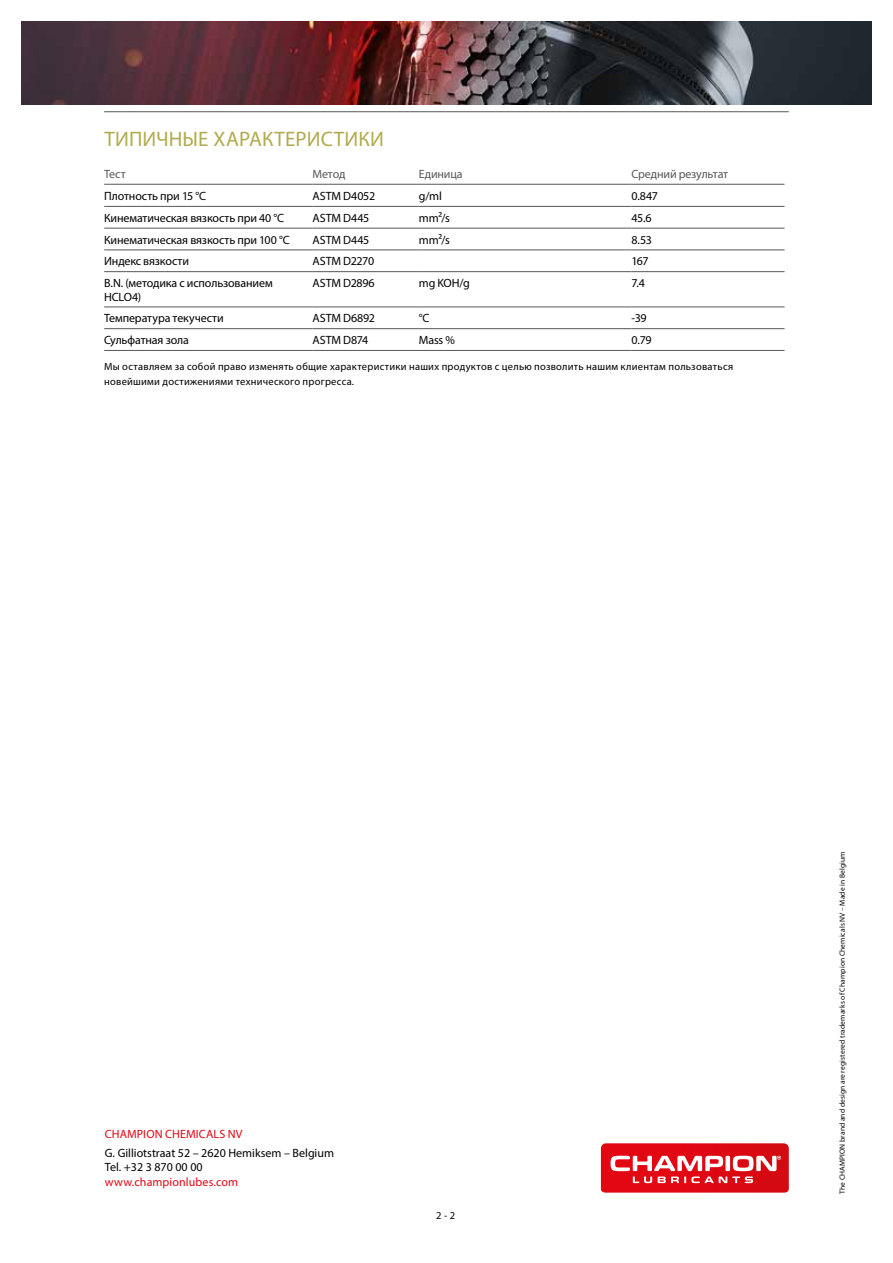
<style>
.page{position:relative;width:893px;height:1263px;background:#fff}
.page>*{position:absolute;margin:0;border:0;box-sizing:border-box;transform-origin:0 0}
.t1{font:21px "Myriad Pro";letter-spacing:.005em;color:#b1ab4f}
.t2{font:12px/14.4px "Myriad Pro";letter-spacing:-.01em;color:#000}
.t3{font:12px "Myriad Pro";letter-spacing:.01em;color:#e30613}
.t4{font:12px "Myriad Pro";letter-spacing:-.015em;color:#575756}
.t5{font:10.5px/15px "Myriad Pro";letter-spacing:.025em;color:#000}
.t6{font:7.5px "Myriad Pro";letter-spacing:.02em;color:#000}
</style>
<div class="page">
<svg style="left:601px;top:1143px;width:188px;height:49px"></svg>
<img style="left:21px;top:21px;width:851px;height:83px">
<hr style="left:104px;top:111px;width:685px;height:1px;background:#575756">
<hr style="left:104px;top:184px;width:209px;height:1px;background:#575756">
<hr style="left:313px;top:184px;width:106px;height:1px;background:#575756">
<hr style="left:419px;top:184px;width:212px;height:1px;background:#575756">
<hr style="left:631px;top:184px;width:153px;height:1px;background:#575756">
<hr style="left:104px;top:206px;width:209px;height:1px;background:#575756">
<hr style="left:313px;top:206px;width:106px;height:1px;background:#575756">
<hr style="left:419px;top:206px;width:212px;height:1px;background:#575756">
<hr style="left:631px;top:206px;width:153px;height:1px;background:#575756">
<hr style="left:104px;top:228px;width:209px;height:1px;background:#575756">
<hr style="left:313px;top:228px;width:106px;height:1px;background:#575756">
<hr style="left:419px;top:228px;width:212px;height:1px;background:#575756">
<hr style="left:631px;top:228px;width:153px;height:1px;background:#575756">
<hr style="left:104px;top:249px;width:209px;height:1px;background:#575756">
<hr style="left:313px;top:249px;width:106px;height:1px;background:#575756">
<hr style="left:419px;top:249px;width:212px;height:1px;background:#575756">
<hr style="left:631px;top:249px;width:153px;height:1px;background:#575756">
<hr style="left:104px;top:271px;width:209px;height:1px;background:#575756">
<hr style="left:313px;top:271px;width:106px;height:1px;background:#575756">
<hr style="left:419px;top:271px;width:212px;height:1px;background:#575756">
<hr style="left:631px;top:271px;width:153px;height:1px;background:#575756">
<hr style="left:104px;top:307px;width:209px;height:1px;background:#575756">
<hr style="left:313px;top:307px;width:106px;height:1px;background:#575756">
<hr style="left:419px;top:307px;width:212px;height:1px;background:#575756">
<hr style="left:631px;top:307px;width:153px;height:1px;background:#575756">
<hr style="left:104px;top:328px;width:209px;height:1px;background:#575756">
<hr style="left:313px;top:328px;width:106px;height:1px;background:#575756">
<hr style="left:419px;top:328px;width:212px;height:1px;background:#575756">
<hr style="left:631px;top:328px;width:153px;height:1px;background:#575756">
<hr style="left:104px;top:350px;width:209px;height:1px;background:#575756">
<hr style="left:313px;top:350px;width:106px;height:1px;background:#575756">
<hr style="left:419px;top:350px;width:212px;height:1px;background:#575756">
<hr style="left:631px;top:350px;width:153px;height:1px;background:#575756">
<h1 class="t1" style="left:104px;top:126px;width:281px">ТИПИЧНЫЕ ХАРАКТЕРИСТИКИ</h1>
<p class="t4" style="left:104px;top:166px;width:23px">Тест</p>
<p class="t4" style="left:313px;top:166px;width:34px">Метод</p>
<p class="t4" style="left:419px;top:166px;width:45px">Единица</p>
<p class="t4" style="left:631px;top:166px;width:98px">Средний результат</p>
<p class="t2" style="left:104px;top:189px;width:103px">Плотность при 15 °C</p>
<p class="t2" style="left:313px;top:189px;width:64px">ASTM D4052</p>
<p class="t2" style="left:419px;top:189px;width:25px">g/ml</p>
<p class="t2" style="left:631px;top:189px;width:28px">0.847</p>
<p class="t2" style="left:104px;top:210px;width:182px">Кинематическая вязкость при 40 °C</p>
<p class="t2" style="left:313px;top:210px;width:58px">ASTM D445</p>
<p class="t2" style="left:419px;top:210px;width:32px">mm²/s</p>
<p class="t2" style="left:631px;top:210px;width:22px">45.6</p>
<p class="t2" style="left:104px;top:232px;width:187px">Кинематическая вязкость при 100 °C</p>
<p class="t2" style="left:313px;top:232px;width:58px">ASTM D445</p>
<p class="t2" style="left:419px;top:232px;width:32px">mm²/s</p>
<p class="t2" style="left:631px;top:232px;width:22px">8.53</p>
<p class="t2" style="left:104px;top:254px;width:86px">Индекс вязкости</p>
<p class="t2" style="left:313px;top:254px;width:63px">ASTM D2270</p>
<p class="t2" style="left:631px;top:254px;width:19px">167</p>
<p class="t2" style="left:104px;top:276px;width:170px;line-height:13.5px">B.N. (методика с использованием<br>HCLO4)</p>
<p class="t2" style="left:313px;top:276px;width:64px">ASTM D2896</p>
<p class="t2" style="left:419px;top:276px;width:52px">mg KOH/g</p>
<p class="t2" style="left:631px;top:276px;width:15px">7.4</p>
<p class="t2" style="left:104px;top:311px;width:121px">Температура текучести</p>
<p class="t2" style="left:313px;top:311px;width:64px">ASTM D6892</p>
<p class="t2" style="left:419px;top:311px;width:12px">°C</p>
<p class="t2" style="left:631px;top:311px;width:17px">-39</p>
<p class="t2" style="left:104px;top:333px;width:86px">Сульфатная зола</p>
<p class="t2" style="left:313px;top:333px;width:57px">ASTM D874</p>
<p class="t2" style="left:419px;top:333px;width:38px">Mass %</p>
<p class="t2" style="left:631px;top:333px;width:22px">0.79</p>
<p class="t5" style="left:104px;top:359px;width:631px">Мы оставляем за собой право изменять общие характеристики наших продуктов с целью позволить нашим клиентам пользоваться новейшими достижениями технического прогресса.</p>
<p class="t3" style="left:105px;top:1126px;width:139px">CHAMPION CHEMICALS NV</p>
<p class="t2" style="left:105px;top:1145px;width:231px">G. Gilliotstraat 52 – 2620 Hemiksem – Belgium<br>Tel. +32 3 870 00 00</p>
<p class="t3" style="left:105px;top:1174px;width:135px">www.championlubes.com</p>
<p class="t5" style="left:436px;top:1208px;width:20px">2 - 2</p>
<p class="t6" style="left:838px;top:1194px;width:344px;rotate:-90deg">The CHAMPION brand and design are registered trademarks of Champion Chemicals NV – Made in Belgium</p>
</div>
